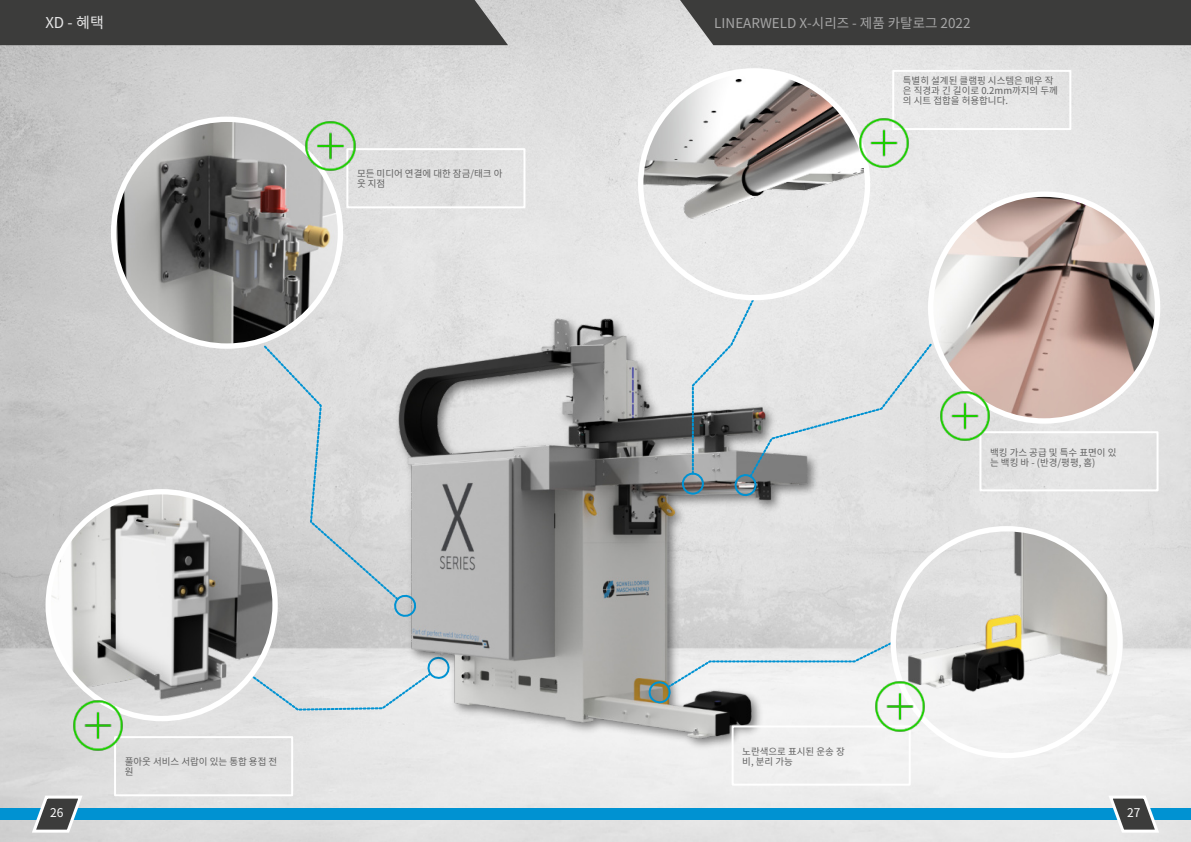
<style>
.page{position:relative;width:1191px;height:842px;background:#fff}
.page>*{position:absolute;margin:0;border:0;box-sizing:border-box;transform-origin:0 0}
.t1{font:15px "Noto Sans CJ Kkr";color:#e5e5e5}
.t2{font:13.5px "Noto Sans CJ Kkr";color:#a6a6a6}
.t3{font:12px "Noto Sans CJ Kkr";color:#fff}
.t4{font:9.5px/10.1px "Noto Sans CJ Kkr";color:#616161}
</style>
<div class="page">
<img style="left:0;top:0;width:1191px;height:842px">
<div style="left:0;top:808px;width:595px;height:12px;background:#0092d2"></div>
<svg style="left:30px;top:793px;width:54px;height:41px"></svg>
<div style="left:595px;top:808px;width:596px;height:12px;background:#0092d2"></div>
<svg style="left:1106px;top:793px;width:55px;height:41px"></svg>
<div style="left:0;top:0;width:508px;height:45px;background:#3c3c3b"></div>
<div style="left:680px;top:0;width:511px;height:45px;background:#3c3c3b"></div>
<svg style="left:249px;top:655px;width:144px;height:57px;background:#dbe0e3"></svg>
<img style="left:48px;top:492px;width:227px;height:226px;border-radius:50%">
<div style="left:114px;top:736px;width:179px;height:60px;border:2px solid #fff"></div>
<img style="left:393px;top:315px;width:427px;height:435px">
<img style="left:398px;top:319px;width:410px;height:419px">
<img style="left:72px;top:699px;width:53px;height:53px">
<svg style="left:648px;top:639px;width:248px;height:66px"></svg>
<img style="left:893px;top:529px;width:227px;height:226px;border-radius:50%">
<div style="left:890px;top:526px;width:232px;height:232px;border:5px solid #fff;border-radius:50%"></div>
<div style="left:731px;top:725px;width:179px;height:61px;border:2px solid #fff"></div>
<img style="left:873px;top:680px;width:53px;height:53px">
<img style="left:930px;top:194px;width:227px;height:227px;border-radius:50%">
<div style="left:979px;top:431px;width:179px;height:60px;border:2px solid #fff"></div>
<img style="left:938px;top:389px;width:53px;height:53px">
<div style="left:682px;top:473px;width:22px;height:22px;border:2px solid #0092d2;border-radius:50%"></div>
<svg style="left:691px;top:295px;width:242px;height:204px;background:#ced1d2"></svg>
<img style="left:640px;top:71px;width:227px;height:227px;border-radius:50%">
<div style="left:638px;top:68px;width:232px;height:232px;border:5px solid #fff;border-radius:50%"></div>
<div style="left:892px;top:70px;width:179px;height:60px;border:2px solid #fff"></div>
<img style="left:857px;top:116px;width:54px;height:53px">
<svg style="left:262px;top:343px;width:157px;height:274px;background:#cccecf"></svg>
<img style="left:114px;top:119px;width:226px;height:227px;border-radius:50%">
<div style="left:111px;top:117px;width:232px;height:232px;border:5px solid #fff;border-radius:50%"></div>
<div style="left:346px;top:148px;width:179px;height:60px;border:2px solid #fff"></div>
<img style="left:304px;top:119px;width:53px;height:53px">
<h1 class="t1" style="left:45px;top:11px;width:60px">XD - 혜택</h1>
<h2 class="t2" style="left:714px;top:12px;width:258px">LINEARWELD X-시리즈 - 제품 카탈로그 2022</h2>
<p class="t4" style="left:357px;top:168px;width:147px">모든 미디어 연결에 대한 잠금/태크 아 웃 지점</p>
<p class="t4" style="left:903px;top:75px;width:157px">특별히 설계된 클램핑 시스템은 매우 작 은 직경과 긴 길이로 0.2mm까지의 두께 의 시트 접합을 허용합니다.</p>
<p class="t4" style="left:990px;top:446px;width:128px">백킹 가스 공급 및 특수 표면이 있 는 백킹 바 - (반경/평평, 홈)</p>
<p class="t4" style="left:742px;top:745px;width:104px">노란색으로 표시된 운송 장</p>
<p class="t4" style="left:125px;top:756px;width:154px">풀아웃 서비스 서랍이 있는 통합 용접 전</p>
<p class="t4" style="left:742px;top:755px;width:52px">비, 분리 가능</p>
<p class="t4" style="left:125px;top:766px;width:10px">원</p>
<p class="t3" style="left:50px;top:803px;width:15px">26</p>
<p class="t3" style="left:1127px;top:803px;width:15px">27</p>
</div>
